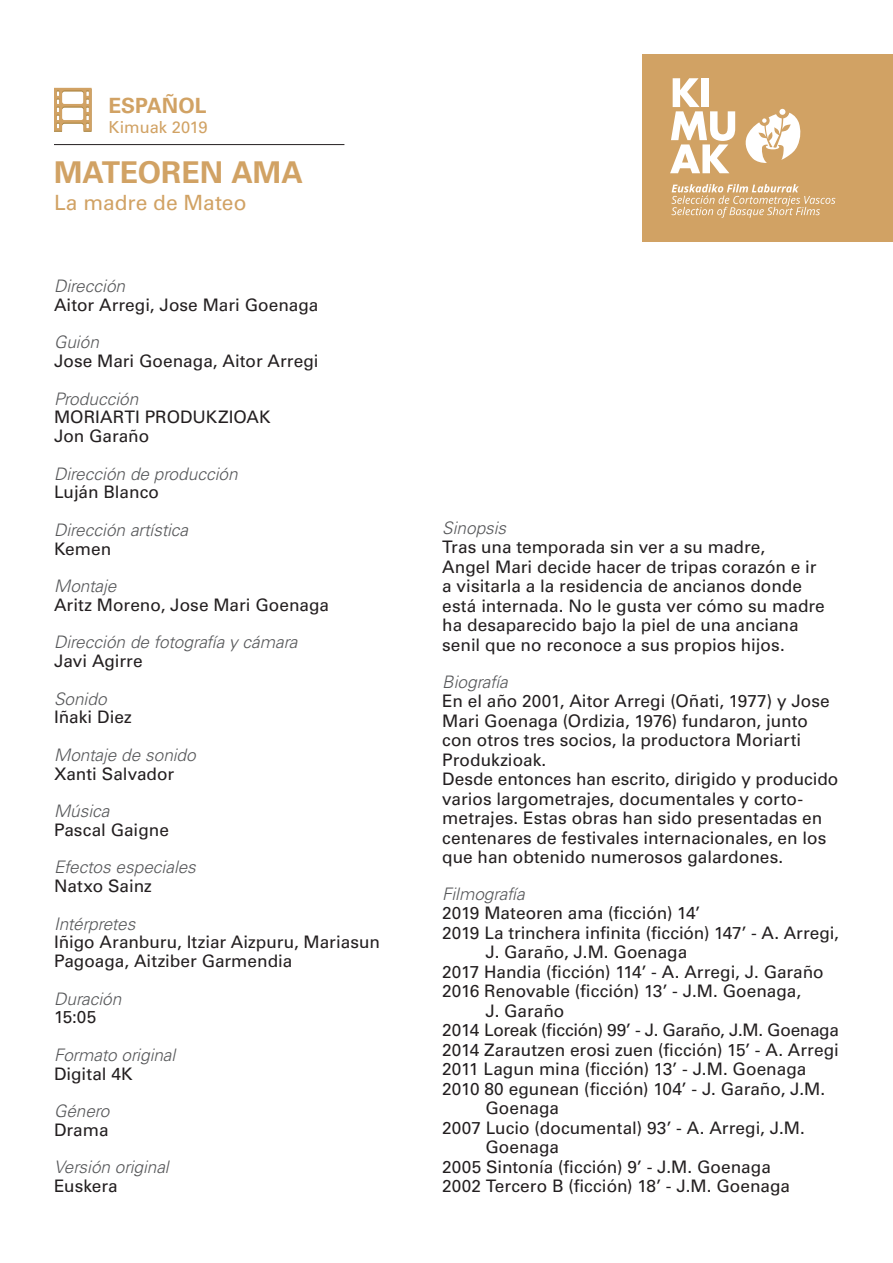
<style>
.page{position:relative;width:893px;height:1263px;background:#fff}
.page>*{position:absolute;margin:0;border:0;box-sizing:border-box;transform-origin:0 0}
.t1{font:700 30px "Univers LT Std";color:#d1a264}
.t2{font:21px "Univers LT Std";color:#d1a264}
.t3{font:700 21px "Univers LT Std";color:#d1a264}
.t4{font:17.25px/19.5px "Univers LT Std";color:#231f20}
.t5{font:italic 300 17.25px "Univers LT Std";letter-spacing:-.005em;color:#57585a}
.t6{font:17.25px "Univers LT Std";letter-spacing:-.02em;color:#231f20}
.t7{font:16.5px "Univers LT Std";letter-spacing:-.005em;color:#d1a264}
</style>
<div class="page">
<hr style="left:54px;top:144px;width:290px;height:1px;background:#231f20">
<div style="left:642px;top:54px;width:251px;height:187px;background:#d1a264"></div>
<svg style="left:670px;top:78px;width:65px;height:95px"></svg>
<svg style="left:672px;top:184px;width:163px;height:34px"></svg>
<svg style="left:745px;top:109px;width:56px;height:54px"></svg>
<svg style="left:54px;top:88px;width:38px;height:44px"></svg>
<p class="t3" style="left:108px;top:93px;width:100px">ESPAÑOL</p>
<p class="t7" style="left:108px;top:117px;width:101px">Kimuak 2019</p>
<p class="t1" style="left:54px;top:155px;width:251px">MATEOREN AMA</p>
<p class="t2" style="left:54px;top:190px;width:194px">La madre de Mateo</p>
<p class="t5" style="left:54px;top:276px;width:73px">Dirección</p>
<p class="t4" style="left:54px;top:295px;width:266px">Aitor Arregi, Jose Mari Goenaga</p>
<p class="t5" style="left:54px;top:332px;width:46px">Guión</p>
<p class="t4" style="left:54px;top:351px;width:266px">Jose Mari Goenaga, Aitor Arregi</p>
<p class="t5" style="left:54px;top:388px;width:86px">Producción</p>
<p class="t4" style="left:54px;top:408px;width:218px;line-height:18.8px">MORIARTI PRODUKZIOAK<br>Jon Garaño</p>
<p class="t5" style="left:54px;top:463px;width:185px">Dirección de producción</p>
<p class="t4" style="left:54px;top:483px;width:107px">Luján Blanco</p>
<p class="t5" style="left:54px;top:519px;width:136px">Dirección artística</p>
<p class="t4" style="left:54px;top:539px;width:59px">Kemen</p>
<p class="t5" style="left:54px;top:576px;width:64px">Montaje</p>
<p class="t4" style="left:54px;top:595px;width:277px">Aritz Moreno, Jose Mari Goenaga</p>
<p class="t5" style="left:54px;top:632px;width:245px">Dirección de fotografía y cámara</p>
<p class="t4" style="left:54px;top:651px;width:90px">Javi Agirre</p>
<p class="t5" style="left:54px;top:688px;width:54px">Sonido</p>
<p class="t4" style="left:54px;top:708px;width:79px">Iñaki Diez</p>
<p class="t5" style="left:54px;top:744px;width:143px">Montaje de sonido</p>
<p class="t4" style="left:54px;top:764px;width:122px">Xanti Salvador</p>
<p class="t5" style="left:54px;top:801px;width:57px">Música</p>
<p class="t4" style="left:54px;top:820px;width:116px">Pascal Gaigne</p>
<p class="t5" style="left:54px;top:857px;width:143px">Efectos especiales</p>
<p class="t4" style="left:54px;top:876px;width:99px">Natxo Sainz</p>
<p class="t5" style="left:54px;top:913px;width:83px">Intérpretes</p>
<p class="t4" style="left:54px;top:933px;width:327px;line-height:18.8px">Iñigo Aranburu, Itziar Aizpuru, Mariasun<br>Pagoaga, Aitziber Garmendia</p>
<p class="t5" style="left:54px;top:988px;width:69px">Duración</p>
<p class="t4" style="left:54px;top:1008px;width:44px">15:05</p>
<p class="t5" style="left:54px;top:1044px;width:123px">Formato original</p>
<p class="t4" style="left:54px;top:1064px;width:80px">Digital 4K</p>
<p class="t5" style="left:54px;top:1101px;width:57px">Género</p>
<p class="t4" style="left:54px;top:1120px;width:56px">Drama</p>
<p class="t5" style="left:54px;top:1157px;width:116px">Versión original</p>
<p class="t4" style="left:54px;top:1176px;width:65px">Euskera</p>
<p class="t5" style="left:442px;top:517px;width:65px">Sinopsis</p>
<p class="t4" style="left:442px;top:537px;width:384px">Tras una temporada sin ver a su madre,<br>Angel Mari decide hacer de tripas corazón e ir a visitarla a la residencia de ancianos donde está internada. No le gusta ver cómo su madre ha desaparecido bajo la piel de una anciana senil que no reconoce a sus propios hijos.</p>
<p class="t5" style="left:442px;top:671px;width:67px">Biografía</p>
<p class="t4" style="left:442px;top:691px;width:398px">En el año 2001, Aitor Arregi (Oñati, 1977) y Jose Mari Goenaga (Ordizia, 1976) fundaron, junto con otros tres socios, la productora Moriarti Produkzioak.<br>Desde entonces han escrito, dirigido y producido varios largometrajes, documentales y corto&shy;metrajes. Estas obras han sido presentadas en centenares de festivales internacionales, en los que han obtenido numerosos galardones.</p>
<p class="t5" style="left:442px;top:883px;width:84px">Filmografía</p>
<p class="t4" style="left:442px;top:903px;width:260px">2019 Mateoren ama (ficción) 14’</p>
<p class="t4" style="left:485px;top:923px;width:355px;text-indent:-43px">2019 La trinchera infinita (ficción) 147’ - A. Arregi,<br>J. Garaño, J.M. Goenaga</p>
<p class="t4" style="left:442px;top:962px;width:383px">2017 Handia (ficción) 114’ - A. Arregi, J. Garaño</p>
<p class="t4" style="left:485px;top:981px;width:317px;text-indent:-43px">2016 Renovable (ficción) 13’ - J.M. Goenaga,<br>J. Garaño</p>
<p class="t6" style="left:442px;top:1020px;width:398px">2014 Loreak (ficción) 99’ - J. Garaño, J.M. Goenaga</p>
<p class="t4" style="left:442px;top:1040px;width:398px">2014 Zarautzen erosi zuen (ficción) 15’ - A. Arregi</p>
<p class="t4" style="left:442px;top:1059px;width:366px">2011 Lagun mina (ficción) 13’ - J.M. Goenaga</p>
<p class="t4" style="left:485px;top:1079px;width:341px;text-indent:-43px">2010 80 egunean (ficción) 104’ - J. Garaño, J.M.<br>Goenaga</p>
<p class="t4" style="left:485px;top:1118px;width:321px;text-indent:-43px">2007 Lucio (documental) 93’ - A. Arregi, J.M.<br>Goenaga</p>
<p class="t4" style="left:442px;top:1157px;width:330px">2005 Sintonía (ficción) 9’ - J.M. Goenaga</p>
<p class="t4" style="left:442px;top:1176px;width:349px">2002 Tercero B (ficción) 18’ - J.M. Goenaga</p>
</div>
